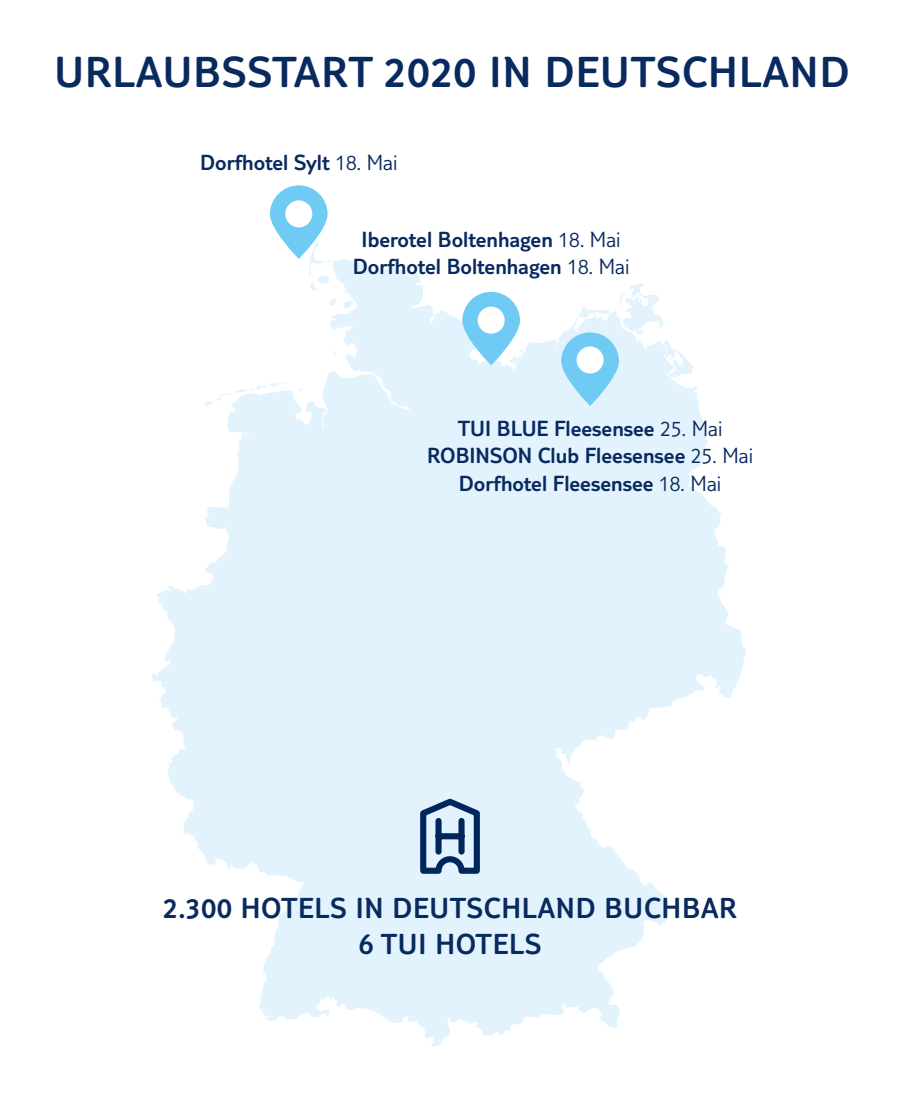
<style>
.page{position:relative;width:905px;height:1095px;background:#fff}
.page>*{position:absolute;margin:0;border:0;box-sizing:border-box;transform-origin:0 0}
.t1{font:300 45px "TUI Type";letter-spacing:.025em;color:#092a5e}
.t2{font:300 30px/36px "TUI Type";letter-spacing:.025em;color:#092a5e;text-align:center}
.t3{font:300 22.8px/27.3px "TUI Type";color:#092a5e;text-align:center}
.s1{font-style:inherit}
</style>
<div class="page">
<svg style="left:152px;top:255px;width:594px;height:791px;fill:#e2f3fe"></svg>
<svg style="left:270px;top:185px;width:57px;height:74px;fill:#70cbf4"></svg>
<svg style="left:462px;top:292px;width:58px;height:73px;background:#8fd6f6"></svg>
<svg style="left:561px;top:332px;width:58px;height:74px;background:#8cd4f6"></svg>
<div style="left:285px;top:200px;width:27px;height:27px;background:#fff;border-radius:50%"></div>
<div style="left:477px;top:307px;width:27px;height:27px;background:#fff;border-radius:50%"></div>
<div style="left:576px;top:346px;width:27px;height:27px;background:#fff;border-radius:50%"></div>
<svg style="left:417px;top:795px;width:66px;height:82px;background:#8ea7c2"></svg>
<h1 class="t1" style="left:54px;top:46px;width:796px">URLAUBSSTART 2020 IN DEUTSCHLAND</h1>
<p class="t3" style="left:200px;top:148px;width:199px">Dorfhotel Sylt <span class="s1">18. Mai</span></p>
<p class="t3" style="left:353px;top:225px;width:278px">Iberotel Boltenhagen <span class="s1">18. Mai<br></span>Dorfhotel Boltenhagen <span class="s1">18. Mai</span></p>
<p class="t3" style="left:427px;top:414px;width:328px">TUI BLUE Fleesensee <span class="s1">25. Mai<br></span>ROBINSON Club Fleesensee <span class="s1">25. Mai<br></span>Dorfhotel Fleesensee <span class="s1">18. Mai</span></p>
<h2 class="t2" style="left:163px;top:889px;width:575px">2.300 HOTELS IN DEUTSCHLAND BUCHBAR<br>6 TUI HOTELS</h2>
</div>
